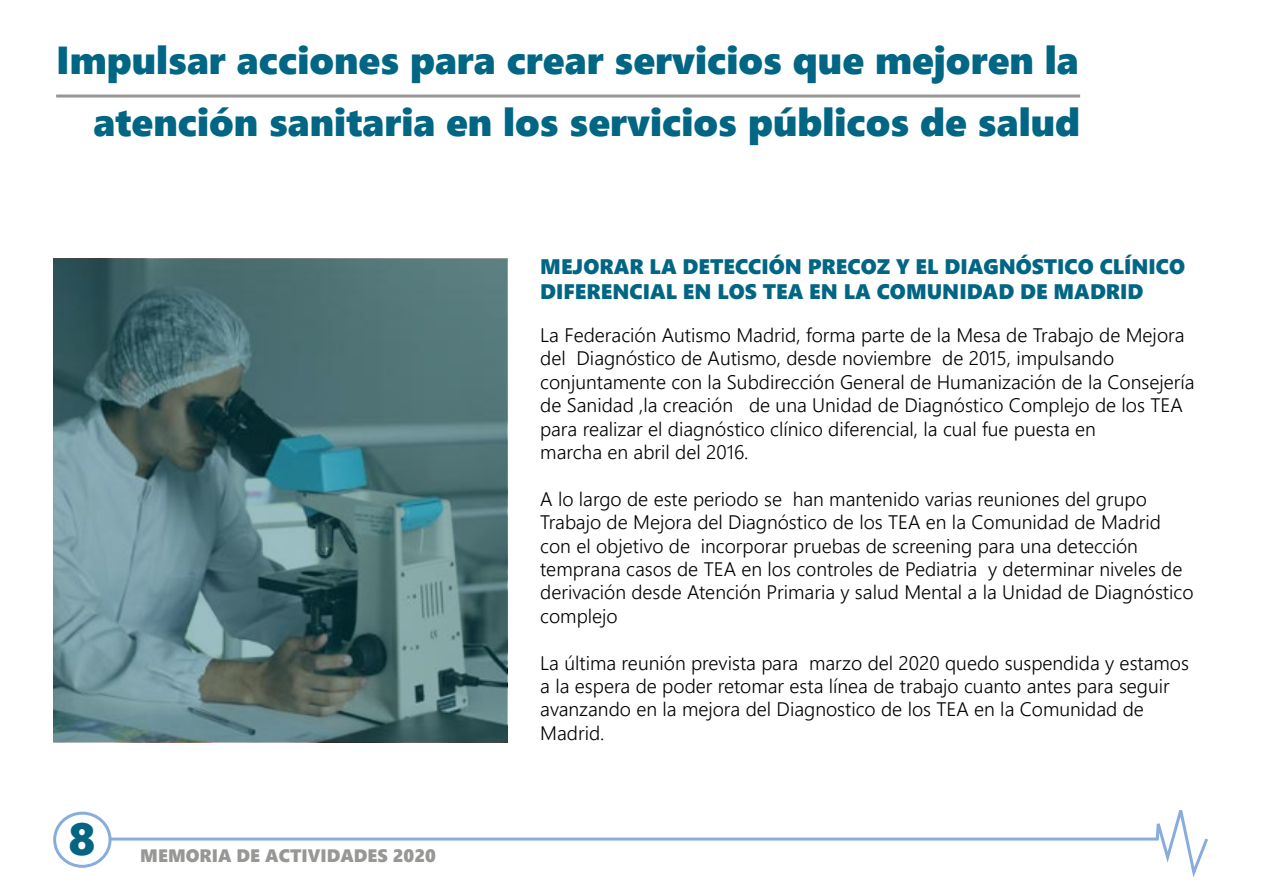
<style>
.page{position:relative;width:1263px;height:893px;background:#fff}
.page>*{position:absolute;margin:0;border:0;box-sizing:border-box;transform-origin:0 0}
.t1{font:45px "Segoe UI Black";color:#066483}
.t2{font:39px/61.7px "Segoe UI Black";color:#016584;text-align:right}
.t3{font:21px/25.2px "Segoe UI Black";color:#016584}
.t4{font:300 19.5px/23.4px "Segoe UI";color:#020203}
.t5{font:18px "Segoe UI Black";color:#979795}
</style>
<div class="page">
<svg style="left:108px;top:810px;width:1100px;height:68px"></svg>
<div style="left:53px;top:812px;width:59px;height:56px;border:3px solid #88acdc;border-radius:50%"></div>
<hr style="left:56px;top:95px;width:1024px;height:3px;background:#969795">
<svg style="left:53px;top:259px;width:454px;height:482px;background:#54777b"></svg>
<h2 class="t2" style="left:56px;top:27px;width:1025px">Impulsar acciones para crear servicios que mejoren la atención sanitaria en los servicios públicos de salud</h2>
<h1 class="t1" style="left:68px;top:806px;width:28px">8</h1>
<p class="t5" style="left:140px;top:843px;width:297px">MEMORIA DE ACTIVIDADES 2020</p>
<p class="t3" style="left:540px;top:252px;width:646px">MEJORAR LA DETECCIÓN PRECOZ Y EL DIAGNÓSTICO CLÍNICO<br>DIFERENCIAL EN LOS TEA EN LA COMUNIDAD DE MADRID</p>
<p class="t4" style="left:540px;top:321px;width:656px">La Federación Autismo Madrid, forma parte de la Mesa de Trabajo de Mejora del Diagnóstico de Autismo, desde noviembre de 2015, impulsando conjuntamente con la Subdirección General de Humanización de la Consejería de Sanidad ,la creación de una Unidad de Diagnóstico Complejo de los TEA para realizar el diagnóstico clínico diferencial, la cual fue puesta en<br>marcha en abril del 2016.</p>
<p class="t4" style="left:540px;top:485px;width:655px">A lo largo de este periodo se han mantenido varias reuniones del grupo Trabajo de Mejora del Diagnóstico de los TEA en la Comunidad de Madrid con el objetivo de incorporar pruebas de screening para una detección temprana casos de TEA en los controles de Pediatria y determinar niveles de derivación desde Atención Primaria y salud Mental a la Unidad de Diagnóstico complejo</p>
<p class="t4" style="left:540px;top:649px;width:650px">La última reunión prevista para marzo del 2020 quedo suspendida y estamos a la espera de poder retomar esta línea de trabajo cuanto antes para seguir avanzando en la mejora del Diagnostico de los TEA en la Comunidad de Madrid.</p>
</div>
